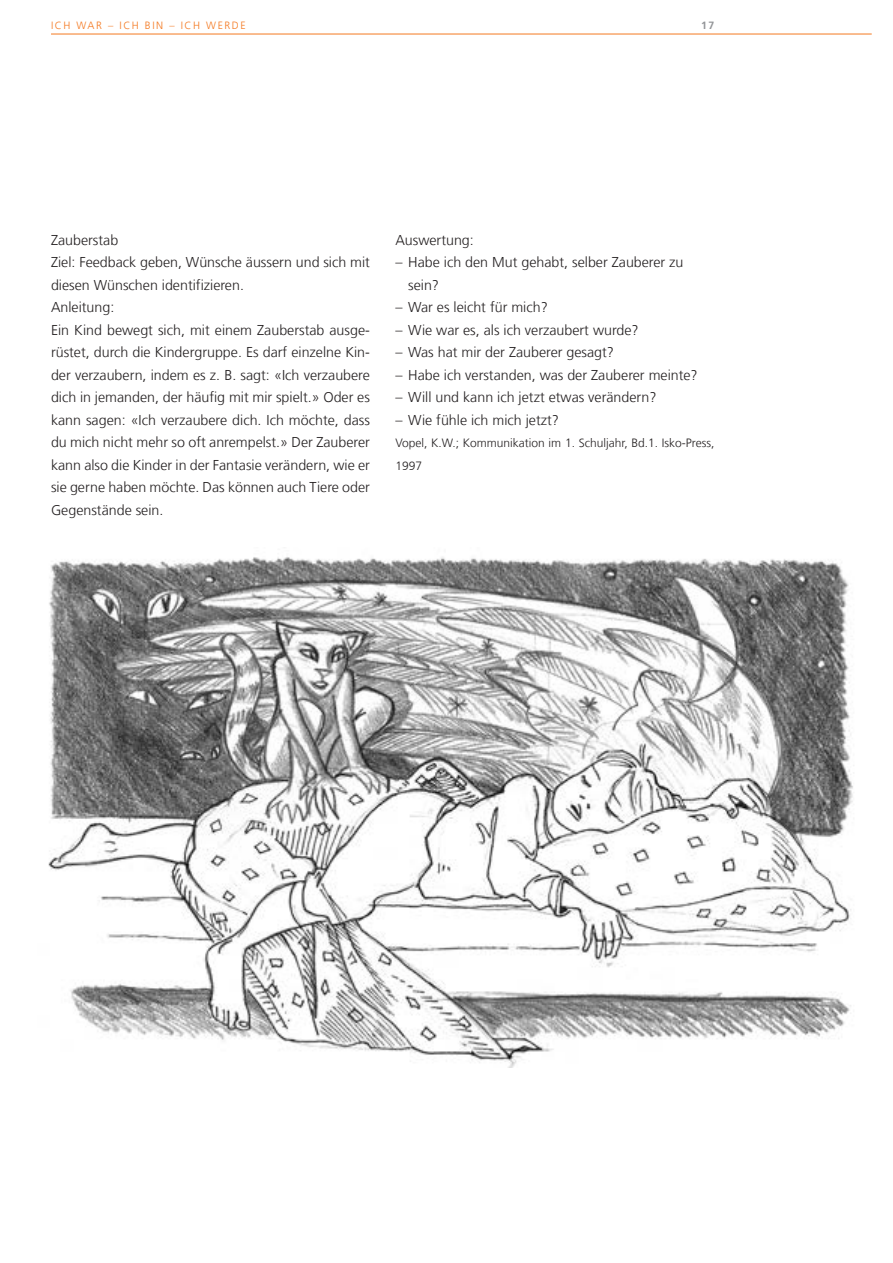
<style>
.page{position:relative;width:893px;height:1263px;background:#fff}
.page>*{position:absolute;margin:0;border:0;box-sizing:border-box;transform-origin:0 0}
.t1{font:300 14.25px/22.5px "Frutiger LT45";color:#231f20}
.t2{font:300 12px/22.5px "Frutiger LT45";color:#231f20}
.t3{font:300 10.5px "Frutiger LT45";letter-spacing:.15em;color:#f47921}
.t4{font:300 10.5px "Frutiger LT45";color:#939598}
</style>
<div class="page">
<hr style="left:51px;top:34px;width:821px;height:1px;background:#f47921">
<img style="left:48px;top:557px;width:805px;height:510px">
<p class="t3" style="left:51px;top:19px;width:196px">ICH WAR – ICH BIN – ICH WERDE</p>
<p class="t4" style="left:701px;top:19px;width:15px">17</p>
<p class="t1" style="left:51px;top:229px;width:320px">Zauberstab<br>Ziel: Feedback geben, Wünsche äussern und sich mit diesen Wünschen identifizieren.<br>Anleitung:<br>Ein Kind bewegt sich, mit einem Zauberstab ausge&shy;rüstet, durch die Kindergruppe. Es darf einzelne Kin&shy;der verzaubern, indem es z. B. sagt: «Ich verzaubere dich in jemanden, der häufig mit mir spielt.» Oder es kann sagen: «Ich verzaubere dich. Ich möchte, dass du mich nicht mehr so oft anrempelst.» Der Zauberer kann also die Kinder in der Fantasie verändern, wie er sie gerne haben möchte. Das können auch Tiere oder Gegenstände sein.</p>
<p class="t1" style="left:395px;top:229px;width:80px">Auswertung:</p>
<p class="t1" style="left:408px;top:251px;width:277px;text-indent:-13px">– Habe ich den Mut gehabt, selber Zauberer zu sein?</p>
<p class="t1" style="left:395px;top:296px;width:154px">– War es leicht für mich?</p>
<p class="t1" style="left:395px;top:319px;width:245px">– Wie war es, als ich verzaubert wurde?</p>
<p class="t1" style="left:395px;top:341px;width:220px">– Was hat mir der Zauberer gesagt?</p>
<p class="t1" style="left:395px;top:364px;width:304px">– Habe ich verstanden, was der Zauberer meinte?</p>
<p class="t1" style="left:395px;top:386px;width:263px">– Will und kann ich jetzt etwas verändern?</p>
<p class="t1" style="left:395px;top:409px;width:165px">– Wie fühle ich mich jetzt?</p>
<p class="t2" style="left:395px;top:432px;width:320px">Vopel, K.W.; Kommunikation im 1. Schuljahr, Bd.1. Isko-Press,<br>1997</p>
</div>
